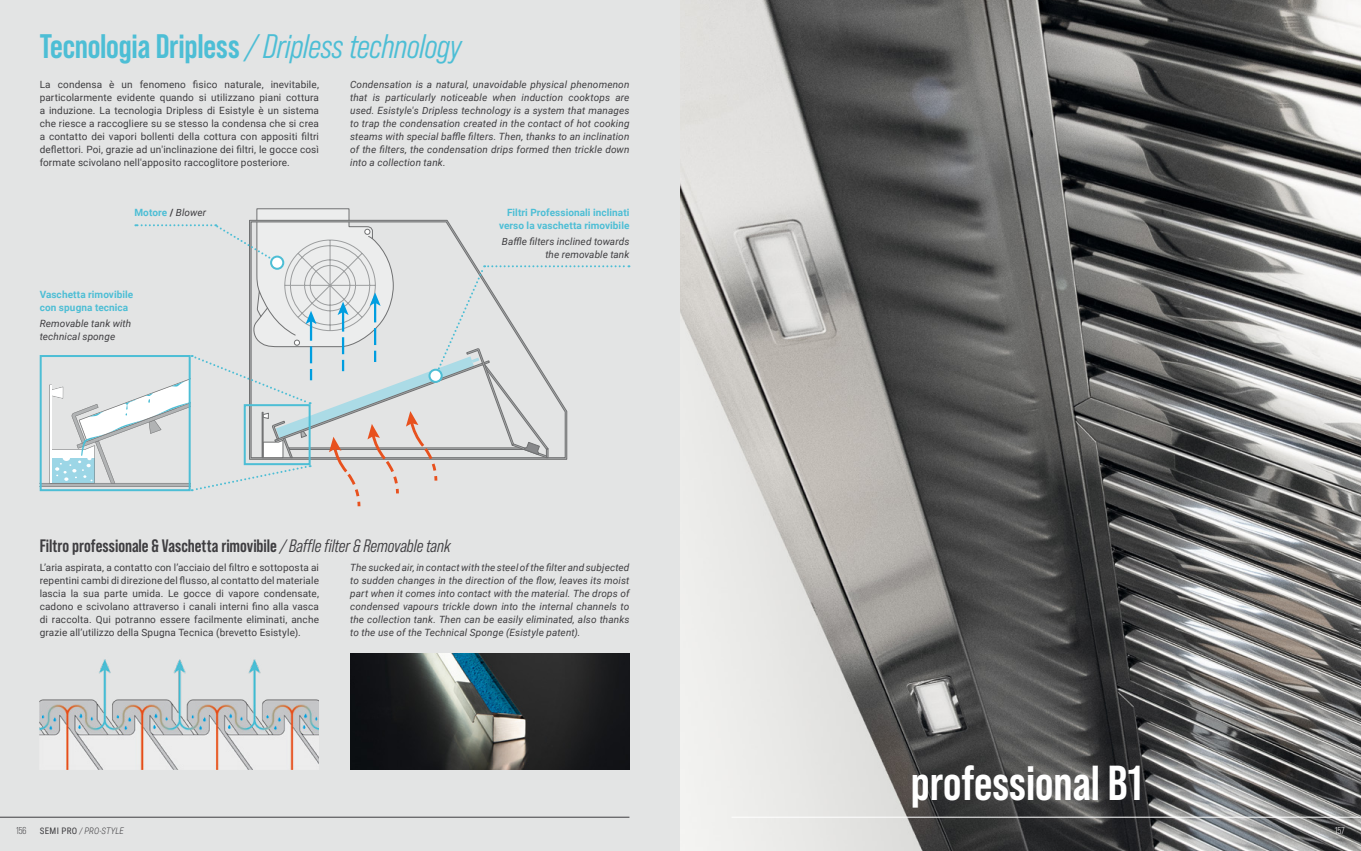
<style>
.page{position:relative;width:1361px;height:851px;background:#fff}
.page>*{position:absolute;margin:0;border:0;box-sizing:border-box;transform-origin:0 0}
.t1{font:700 49px "Bebas Neue Pro";color:#fff}
.t2{font:italic 34px "Bebas Neue Pro Middle";letter-spacing:-.005em;color:#4dbed5}
.t3{font:700 18px "Bebas Neue Pro";color:#3e3d40}
.t4{font:italic 10px/13px "Roboto";letter-spacing:.01em;color:#3e3d40;text-align:justify}
.t5{font:10px/13px "Roboto";letter-spacing:.01em;color:#3e3d40;text-align:justify}
.t6{font:700 10px/13px "Roboto";letter-spacing:.005em;color:#4dbed5;text-align:right}
.t7{font:10px "Bebas Neue Pro";color:#3e3d40}
.t8{font:10px "Bebas Neue Pro";color:#fff}
.t9{font:italic 300 9px "Roboto Condensed";color:#3e3d40}
.s1{font-family:"Bebas Neue Pro";font-weight:700;font-style:normal}
.s2{color:#3e3d40}
.s3{font-weight:400;font-style:italic;color:#3e3d40}
.s4{font-family:"Bebas Neue Pro Middle";font-weight:400;font-style:italic}
.s5{font-weight:400;font-style:normal}
</style>
<div class="page">
<div style="left:0;top:0;width:1361px;height:850px;background:#e3e4e4"></div>
<img style="left:680px;top:0;width:681px;height:850px">
<hr style="left:731px;top:816px;width:630px;height:1px;background:#fff">
<img style="left:350px;top:653px;width:279px;height:116px">
<img style="left:40px;top:659px;width:279px;height:110px">
<hr style="left:0;top:816px;width:629px;height:1px;background:#3e3d40">
<svg style="left:40px;top:208px;width:589px;height:298px"></svg>
<hr style="left:50px;top:385px;width:1px;height:98px;background:#fff">
<div style="left:40px;top:355px;width:151px;height:136px;border:2px solid #4dbed5"></div>
<h2 class="t2" style="left:40px;top:27px;width:423px"><span class="s1">Tecnologia Dripless</span> / Dripless technology</h2>
<p class="t5" style="left:40px;top:78px;width:281px">La condensa è un fenomeno fisico naturale, inevitabile, particolarmente evidente quando si utilizzano piani cottura a induzione. La tecnologia Dripless di Esistyle è un sistema che riesce a raccogliere su se stesso la condensa che si crea a contatto dei vapori bollenti della cottura con appositi filtri deflettori. Poi, grazie ad un'inclinazione dei filtri, le gocce così formate scivolano nell'apposito raccoglitore posteriore.</p>
<p class="t4" style="left:350px;top:78px;width:281px">Condensation is a natural, unavoidable physical phenomenon that is particularly noticeable when induction cooktops are used. Esistyle's Dripless technology is a system that manages to trap the condensation created in the contact of hot cooking steams with special baffle filters. Then, thanks to an inclination of the filters, the condensation drips formed then trickle down into a collection tank.</p>
<p class="t6" style="left:134px;top:205px;width:73px">Motore <span class="s2">/</span> <span class="s3">Blower</span></p>
<p class="t6" style="left:40px;top:288px;width:95px;text-align:left">Vaschetta rimovibile con spugna tecnica</p>
<p class="t4" style="left:40px;top:317px;width:93px">Removable tank with technical sponge</p>
<p class="t6" style="left:499px;top:205px;width:132px">Filtri Professionali inclinati verso la vaschetta rimovibile</p>
<p class="t4" style="left:502px;top:234px;width:129px;text-align:right">Baffle filters inclined towards the removable tank</p>
<h3 class="t3" style="left:40px;top:535px;width:413px">Filtro professionale &amp; Vaschetta rimovibile <span class="s4">/ Baffle filter &amp; Removable tank</span></h3>
<p class="t5" style="left:40px;top:560px;width:281px">L’aria aspirata, a contatto con l’acciaio del filtro e sottoposta ai repentini cambi di direzione del flusso, al contatto del materiale lascia la sua parte umida. Le gocce di vapore condensate, cadono e scivolano attraverso i canali interni fino alla vasca di raccolta. Qui potranno essere facilmente eliminati, anche grazie all’utilizzo della Spugna Tecnica (brevetto Esistyle).</p>
<p class="t4" style="left:350px;top:560px;width:281px">The sucked air, in contact with the steel of the filter and subjected to sudden changes in the direction of the flow, leaves its moist part when it comes into contact with the material. The drops of condensed vapours trickle down into the internal channels to the collection tank. Then can be easily eliminated, also thanks to the use of the Technical Sponge (Esistyle patent).</p>
<p class="t7" style="left:16px;top:824px;width:12px">156</p>
<p class="t9" style="left:40px;top:824px;width:86px"><span class="s5">SEMI PRO</span> / PRO-STYLE</p>
<h1 class="t1" style="left:911px;top:754px;width:233px">professional B1</h1>
<p class="t8" style="left:1334px;top:824px;width:11px">157</p>
</div>
